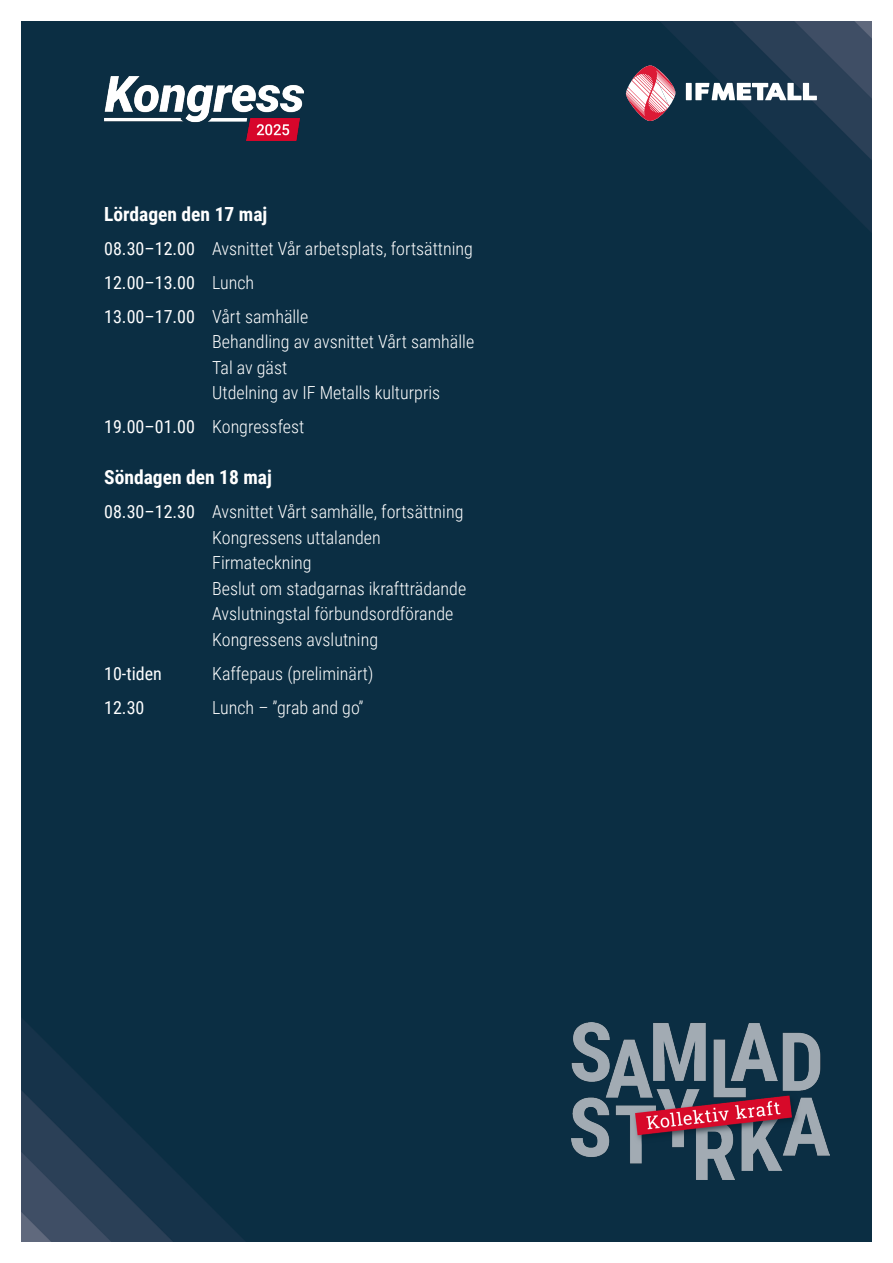
<style>
.page{position:relative;width:893px;height:1263px;background:#fff}
.page>*{position:absolute;margin:0;border:0;box-sizing:border-box;transform-origin:0 0}
.t1{font:700 19.5px "Roboto Condensed";color:#fff}
.t2{font:300 18px "Roboto Condensed";color:#fff}
.t3{font:18px "Roboto Condensed";color:#fff}
.s1{font-weight:400}
.s2{font-weight:300}
</style>
<div class="page">
<div style="left:21px;top:21px;width:851px;height:1221px;background:#0b2e43"></div>
<img style="left:104px;top:76px;width:199px;height:64px">
<img style="left:571px;top:1022px;width:258px;height:158px">
<div style="left:686px;top:83px;width:6px;height:17px;background:#fff"></div>
<svg style="left:695px;top:83px;width:122px;height:17px"></svg>
<svg style="left:626px;top:66px;width:49px;height:55px"></svg>
<p class="t1" style="left:104px;top:200px;width:165px">Lördagen den 17 maj</p>
<p class="t2" style="left:104px;top:236px;width:370px"><span class="s1">08.30–12.00</span> Avsnittet Vår arbetsplats, fortsättning</p>
<p class="t3" style="left:104px;top:270px;width:152px">12.00–13.00 <span class="s2">Lunch</span></p>
<p class="t2" style="left:104px;top:304px;width:206px"><span class="s1">13.00–17.00</span> Vårt samhälle</p>
<p class="t2" style="left:212px;top:329px;width:264px">Behandling av avsnittet Vårt samhälle</p>
<p class="t2" style="left:212px;top:355px;width:77px">Tal av gäst</p>
<p class="t2" style="left:212px;top:380px;width:230px">Utdelning av IF Metalls kulturpris</p>
<p class="t2" style="left:104px;top:414px;width:202px"><span class="s1">19.00–01.00</span> Kongressfest</p>
<p class="t1" style="left:104px;top:464px;width:169px">Söndagen den 18 maj</p>
<p class="t2" style="left:104px;top:499px;width:361px"><span class="s1">08.30–12.30</span> Avsnittet Vårt samhälle, fortsättning</p>
<p class="t2" style="left:212px;top:525px;width:170px">Kongressens uttalanden</p>
<p class="t2" style="left:212px;top:550px;width:101px">Firmateckning</p>
<p class="t2" style="left:212px;top:576px;width:256px">Beslut om stadgarnas ikraftträdande</p>
<p class="t2" style="left:212px;top:601px;width:243px">Avslutningstal förbundsordförande</p>
<p class="t2" style="left:212px;top:627px;width:167px">Kongressens avslutning</p>
<p class="t3" style="left:104px;top:661px;width:59px">10-tiden</p>
<p class="t2" style="left:212px;top:661px;width:163px">Kaffepaus (preliminärt)</p>
<p class="t3" style="left:104px;top:695px;width:42px">12.30</p>
<p class="t2" style="left:212px;top:695px;width:153px">Lunch – ”grab and go”</p>
</div>
